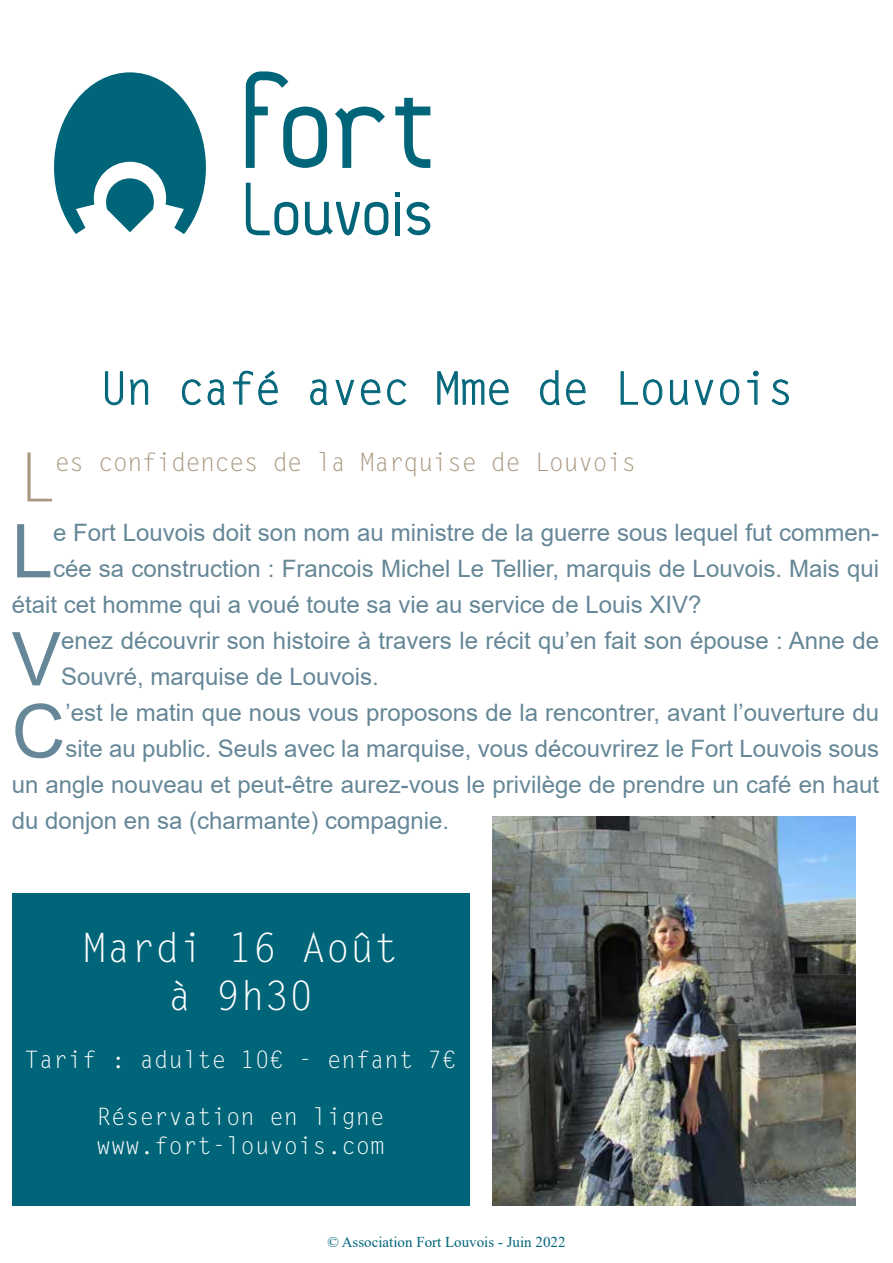
<style>
.page{position:relative;width:893px;height:1263px;background:#fff}
.page>*{position:absolute;margin:0;border:0;box-sizing:border-box;transform-origin:0 0}
.t1{font:74.25px "Arial";color:#658797}
.t2{font:67.95px "Letter Gothic Std";color:#aa977f}
.t3{font:45px "Letter Gothic Std";letter-spacing:-.03em;color:#006579}
.t4{font:40.5px/48.6px "Letter Gothic Std";color:#fff;text-align:center}
.t5{font:25.5px "Letter Gothic Std";letter-spacing:-.03em;color:#aa977f}
.t6{font:24px/36px "Arial";color:#658797}
.t7{font:24px/28.8px "Letter Gothic Std";color:#fff}
.t8{font:15px "Times New Roman";color:#006579}
</style>
<div class="page">
<svg style="left:54px;top:72px;width:152px;height:162px"></svg>
<svg style="left:407px;top:202px;width:23px;height:33px"></svg>
<svg style="left:246px;top:183px;width:52px;height:52px"></svg>
<svg style="left:305px;top:202px;width:83px;height:33px"></svg>
<svg style="left:395px;top:192px;width:5px;height:5px"></svg>
<div style="left:395px;top:202px;width:5px;height:33px;background:#006579"></div>
<svg style="left:335px;top:107px;width:50px;height:61px"></svg>
<svg style="left:246px;top:71px;width:81px;height:97px"></svg>
<svg style="left:395px;top:98px;width:35px;height:70px"></svg>
<svg style="left:105px;top:371px;width:18px;height:35px"></svg>
<svg style="left:130px;top:379px;width:18px;height:26px"></svg>
<svg style="left:182px;top:379px;width:19px;height:26px"></svg>
<svg style="left:207px;top:379px;width:18px;height:26px"></svg>
<svg style="left:233px;top:370px;width:45px;height:35px"></svg>
<svg style="left:310px;top:379px;width:17px;height:26px"></svg>
<svg style="left:335px;top:380px;width:19px;height:25px"></svg>
<svg style="left:361px;top:379px;width:20px;height:26px"></svg>
<svg style="left:387px;top:379px;width:19px;height:26px"></svg>
<svg style="left:437px;top:371px;width:72px;height:34px"></svg>
<svg style="left:540px;top:370px;width:20px;height:35px"></svg>
<svg style="left:566px;top:379px;width:20px;height:26px"></svg>
<svg style="left:620px;top:371px;width:43px;height:34px"></svg>
<svg style="left:670px;top:380px;width:18px;height:25px"></svg>
<svg style="left:694px;top:380px;width:19px;height:25px"></svg>
<svg style="left:720px;top:379px;width:20px;height:26px"></svg>
<svg style="left:747px;top:370px;width:12px;height:35px"></svg>
<svg style="left:772px;top:379px;width:17px;height:26px"></svg>
<div style="left:12px;top:893px;width:457px;height:312px;background:#006579"></div>
<img style="left:493px;top:816px;width:362px;height:389px">
<h3 class="t3" style="left:101px;top:362px;width:695px">Un café avec Mme de Louvois</h3>
<h2 class="t2" style="left:16px;top:438px;width:42px">L</h2>
<p class="t5" style="left:55px;top:447px;width:584px">es confidences de la Marquise de Louvois</p>
<h1 class="t1" style="left:12px;top:500px;width:43px">L</h1>
<p class="t6" style="left:53px;top:515px;width:828px">e Fort Louvois doit son nom au ministre de la guerre sous lequel fut commen-</p>
<p class="t6" style="left:53px;top:551px;width:828px">cée sa construction : Francois Michel Le Tellier, marquis de Louvois. Mais qui</p>
<p class="t6" style="left:12px;top:587px;width:691px">était cet homme qui a voué toute sa vie au service de Louis XIV?</p>
<h1 class="t1" style="left:12px;top:608px;width:51px">V</h1>
<p class="t6" style="left:61px;top:623px;width:819px">enez découvrir son histoire à travers le récit qu’en fait son épouse : Anne de<br>Souvré, marquise de Louvois.</p>
<h1 class="t1" style="left:12px;top:680px;width:55px">C</h1>
<p class="t6" style="left:65px;top:695px;width:815px">’est le matin que nous vous proposons de la rencontrer, avant l’ouverture du</p>
<p class="t6" style="left:65px;top:731px;width:815px">site au public. Seuls avec la marquise, vous découvrirez le Fort Louvois sous</p>
<p class="t6" style="left:12px;top:767px;width:869px">un angle nouveau et peut-être aurez-vous le privilège de prendre un café en haut</p>
<p class="t6" style="left:12px;top:803px;width:439px">du donjon en sa (charmante) compagnie.</p>
<h3 class="t4" style="left:83px;top:924px;width:317px">Mardi 16 Août à 9h30</h3>
<p class="t7" style="left:25px;top:1046px;width:434px">Tarif : adulte 10€ - enfant 7€</p>
<p class="t7" style="left:97px;top:1103px;width:290px">Réservation en ligne www.fort-louvois.com</p>
<p class="t8" style="left:327px;top:1231px;width:240px">© Association Fort Louvois - Juin 2022</p>
</div>
